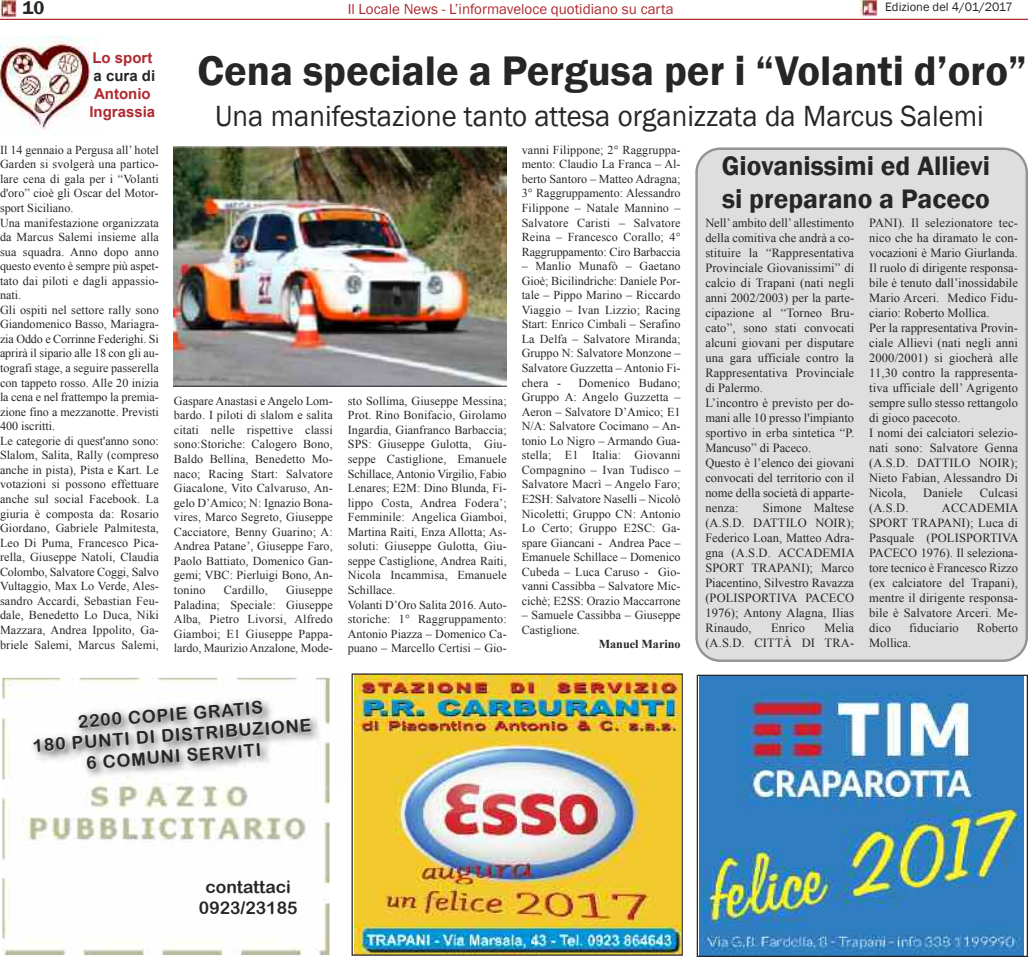
<style>
.page{position:relative;width:1028px;height:957px;background:#fff}
.page>*{position:absolute;margin:0;border:0;box-sizing:border-box;transform-origin:0 0}
.t1{font:600 42.5px "Franklin Gothic";color:#272627}
.t2{font:30px "Franklin Gothic";color:#272627;scale:.96 1}
.t3{font:600 27.5px/33px "Franklin Gothic";color:#272627}
.t4{font:600 18.75px "Franklin Gothic";color:#272627}
.t5{font:17.5px/21px "Arial Rounded MT Bold";color:#272627;text-align:center}
.t6{font:15px "Franklin Gothic";color:#ae2a30}
.t7{font:700 15px/18px "Arial";color:#ae2a30;text-align:center}
.t8{font:700 15px "Arial";color:#272627}
.t9{font:12.5px/15px "Times New Roman";letter-spacing:.01em;color:#272627}
.t10{font:12.5px "Franklin Gothic";color:#272627}
.t11{font:12.12px/14.5px "Times New Roman";letter-spacing:.005em;color:#272627;text-align:justify}
.t12{font:700 12.12px "Times New Roman";color:#272627}
</style>
<div class="page">
<img style="left:860px;top:0;width:17px;height:17px">
<hr style="left:0;top:19px;width:1028px;height:1px;background:#ae2a30">
<img style="left:0;top:0;width:17px;height:17px">
<img style="left:699px;top:676px;width:324px;height:279px">
<div style="left:696px;top:674px;width:332px;height:283px;border:1px solid #272627"></div>
<img style="left:354px;top:675px;width:326px;height:278px">
<div style="left:351px;top:673px;width:332px;height:282px;border:1px solid #272627"></div>
<div style="left:695px;top:147px;width:333px;height:515px;background:#dfdedf"></div>
<img style="left:0;top:37px;width:99px;height:93px">
<img style="left:174px;top:146px;width:332px;height:240px">
<img style="left:2px;top:678px;width:327px;height:277px">
<img style="left:320px;top:677px;width:10px;height:110px">
<img style="left:6px;top:678px;width:323px;height:133px">
<h3 class="t4" style="left:23px;top:-4px;width:23px">10</h3>
<p class="t6" style="left:348px;top:0;width:327px">Il Locale News - L’informaveloce quotidiano su carta</p>
<p class="t10" style="left:885px;top:0;width:129px">Edizione del 4/01/2017</p>
<p class="t7" style="left:92px;top:49px;width:61px">Lo sport</p>
<p class="t8" style="left:94px;top:68px;width:63px">a cura di</p>
<p class="t7" style="left:89px;top:85px;width:67px">Antonio<br>Ingrassia</p>
<p class="t11" style="left:0;top:142px;width:160px;text-align:left">Il 14 gennaio a Pergusa all’ hotel<br>Garden si svolgerà una partico&shy;lare cena di gala per i “Volanti d'oro” cioè gli Oscar del Motor&shy;sport Siciliano.<br>Una manifestazione organizzata da Marcus Salemi insieme alla sua squadra. Anno dopo anno questo evento è sempre più aspet&shy;tato dai piloti e dagli appassio&shy;nati.<br>Gli ospiti nel settore rally sono<br>Giandomenico Basso, Mariagra&shy;zia Oddo e Corrinne Federighi. Si aprirà il sipario alle 18 con gli au&shy;tografi stage, a seguire passerella con tappeto rosso. Alle 20 inizia la cena e nel frattempo la premia&shy;zione fino a mezzanotte. Previsti<br>400 iscritti.<br>Le categorie di quest'anno sono:<br>Slalom, Salita, Rally (compreso anche in pista), Pista e Kart. Le votazioni si possono effettuare anche sul social Facebook. La giuria è composta da: Rosario<br>Giordano, Gabriele Palmitesta,<br>Leo Di Puma, Francesco Pica&shy;rella, Giuseppe Natoli, Claudia<br>Colombo, Salvatore Coggi, Salvo<br>Vultaggio, Max Lo Verde, Ales&shy;sandro Accardi, Sebastian Feu&shy;dale, Benedetto Lo Duca, Niki<br>Mazzara, Andrea Ippolito, Ga&shy;briele Salemi, Marcus Salemi,</p>
<h1 class="t1" style="left:197px;top:46px;width:830px">Cena speciale a Pergusa per i “Volanti d’oro”</h1>
<h2 class="t2" style="left:215px;top:99px;width:802px">Una manifestazione tanto attesa organizzata da Marcus Salemi</h2>
<p class="t11" style="left:174px;top:393px;width:160px">Gaspare Anastasi e Angelo Lom&shy;bardo. I piloti di slalom e salita citati nelle rispettive classi sono:Storiche: Calogero Bono, Baldo Bellina, Benedetto Mo&shy;naco; Racing Start: Salvatore Giacalone, Vito Calvaruso, An&shy;gelo D’Amico; N: Ignazio Bona&shy;vires, Marco Segreto, Giuseppe Cacciatore, Benny Guarino; A:<br>Andrea Patane’, Giuseppe Faro, Paolo Battiato, Domenico Gan&shy;gemi; VBC: Pierluigi Bono, An&shy;tonino</p>
<p class="t11" style="left:174px;top:582px;width:160px;text-indent:112px">Giuseppe Paladina; Speciale: Giuseppe Alba, Pietro Livorsi, Alfredo Giamboi; E1 Giuseppe Pappa&shy;lardo, Maurizio Anzalone, Mode-</p>
<p class="t11" style="left:224px;top:582px;width:45px">Cardillo,</p>
<p class="t11" style="left:348px;top:393px;width:160px;text-align:left">sto Sollima, Giuseppe Messina;<br>Prot. Rino Bonifacio, Girolamo<br>Ingardia, Gianfranco Barbaccia;<br>SPS: Giuseppe Gulotta, Giu&shy;seppe Castiglione, Emanuele<br>Schillace, Antonio Virgilio, Fabio<br>Lenares; E2M: Dino Blunda, Fi&shy;lippo Costa, Andrea Fodera’;<br>Femminile: Angelica Giamboi,<br>Martina Raiti, Enza Allotta; As&shy;soluti: Giuseppe Gulotta, Giu&shy;seppe Castiglione, Andrea Raiti,<br>Nicola Incammisa, Emanuele<br>Schillace.<br>Volanti D’Oro Salita 2016. Auto&shy;storiche: 1° Raggruppamento:<br>Antonio Piazza – Domenico Ca&shy;puano – Marcello Certisi – Gio-</p>
<p class="t11" style="left:522px;top:142px;width:160px">vanni Filippone; 2° Raggruppa&shy;mento: Claudio La Franca – Al&shy;berto Santoro – Matteo Adragna; 3° Raggruppamento: Alessandro Filippone – Natale Mannino – Salvatore Caristi – Salvatore Reina – Francesco Corallo; 4° Raggruppamento: Ciro Barbaccia</p>
<p class="t11" style="left:521px;top:259px;width:160px">– Manlio Munafò – Gaetano Gioè; Bicilindriche: Daniele Por&shy;tale – Pippo Marino – Riccardo Viaggio – Ivan Lizzio; Racing Start: Enrico Cimbali – Serafino La Delfa – Salvatore Miranda; Gruppo N: Salvatore Monzone – Salvatore Guzzetta – Antonio Fi&shy;chera -</p>
<p class="t11" style="left:521px;top:375px;width:160px;text-indent:57px">Domenico Budano; Gruppo A: Angelo Guzzetta – Aeron – Salvatore D’Amico; E1<br>N/A: Salvatore Cocimano – An&shy;tonio Lo Nigro – Armando Gua&shy;stella; E1 Italia: Giovanni Compagnino – Ivan Tudisco – Salvatore Macrì – Angelo Faro; E2SH: Salvatore Naselli – Nicolò Nicoletti; Gruppo CN: Antonio Lo Certo; Gruppo E2SC: Ga&shy;spare Giancani - Andrea Pace – Emanuele Schillace – Domenico Cubeda – Luca Caruso - Gio&shy;vanni Cassibba – Salvatore Mic&shy;cichè; E2SS: Orazio Maccarrone</p>
<p class="t11" style="left:522px;top:608px;width:160px">– Samuele Cassibba – Giuseppe<br>Castiglione.</p>
<p class="t12" style="left:598px;top:637px;width:83px">Manuel Marino</p>
<h3 class="t3" style="left:722px;top:149px;width:270px">Giovanissimi ed Allievi si preparano a Paceco</h3>
<p class="t9" style="left:705px;top:215px;width:150px">Nell’ ambito dell’ allestimento della comitiva che andrà a co&shy;stituire la “Rappresentativa<br>Provinciale Giovanissimi” di calcio di Trapani (nati negli anni 2002/2003) per la parte&shy;cipazione al “Torneo Bru&shy;cato”, sono stati convocati alcuni giovani per disputare una gara ufficiale contro la<br>Rappresentativa Provinciale di Palermo.<br>L’incontro è previsto per do&shy;mani alle 10 presso l'impianto sportivo in erba sintetica “P.<br>Mancuso” di Paceco.<br>Questo è l’elenco dei giovani convocati del territorio con il nome della società di apparte&shy;nenza:</p>
<p class="t9" style="left:705px;top:500px;width:151px;text-align:justify;text-indent:57px">Simone Maltese (A.S.D. DATTILO NOIR); Federico Loan, Matteo Adra&shy;gna (A.S.D. ACCADEMIA SPORT TRAPANI); Marco Piacentino, Silvestro Ravazza (POLISPORTIVA PACECO 1976); Antony Alagna, Ilias Rinaudo,</p>
<p class="t9" style="left:705px;top:620px;width:150px;text-align:right">Melia<br>(A.S.D. CITTÀ DI TRA-</p>
<p class="t9" style="left:771px;top:620px;width:35px">Enrico</p>
<p class="t9" style="left:869px;top:215px;width:150px">PANI). Il selezionatore tec&shy;nico che ha diramato le con&shy;vocazioni è Mario Giurlanda.<br>Il ruolo di dirigente responsa&shy;bile è tenuto dall’inossidabile<br>Mario Arceri. Medico Fidu&shy;ciario: Roberto Mollica.<br>Per la rappresentativa Provin&shy;ciale Allievi (nati negli anni<br>2000/2001) si giocherà alle<br>11,30 contro la rappresenta&shy;tiva ufficiale dell’ Agrigento sempre sullo stesso rettangolo di gioco pacecoto.<br>I nomi dei calciatori selezio&shy;nati sono: Salvatore Genna (A.S.D. DATTILO NOIR);<br>Nieto Fabian, Alessandro Di<br>Nicola,</p>
<p class="t9" style="left:923px;top:485px;width:41px">Daniele</p>
<p class="t9" style="left:979px;top:485px;width:40px">Culcasi</p>
<p class="t9" style="left:869px;top:500px;width:41px">(A.S.D.</p>
<p class="t9" style="left:869px;top:500px;width:151px;text-align:justify;text-indent:73px">ACCADEMIA SPORT TRAPANI); Luca di Pasquale (POLISPORTIVA PACECO 1976). Il seleziona&shy;tore tecnico è Francesco Rizzo (ex calciatore del Trapani), mentre il dirigente responsa&shy;bile è Salvatore Arceri. Me&shy;dico</p>
<p class="t9" style="left:909px;top:620px;width:51px">fiduciario</p>
<p class="t9" style="left:977px;top:620px;width:43px">Roberto</p>
<p class="t9" style="left:869px;top:635px;width:44px">Mollica.</p>
<h3 class="t5" style="left:31px;top:713px;width:281px;rotate:-4deg">2200 COPIE GRATIS<br>180 PUNTI DI DISTRIBUZIONE<br>6 COMUNI SERVITI</h3>
<h3 class="t5" style="left:199px;top:876px;width:100px">contattaci<br>0923/23185</h3>
</div>
